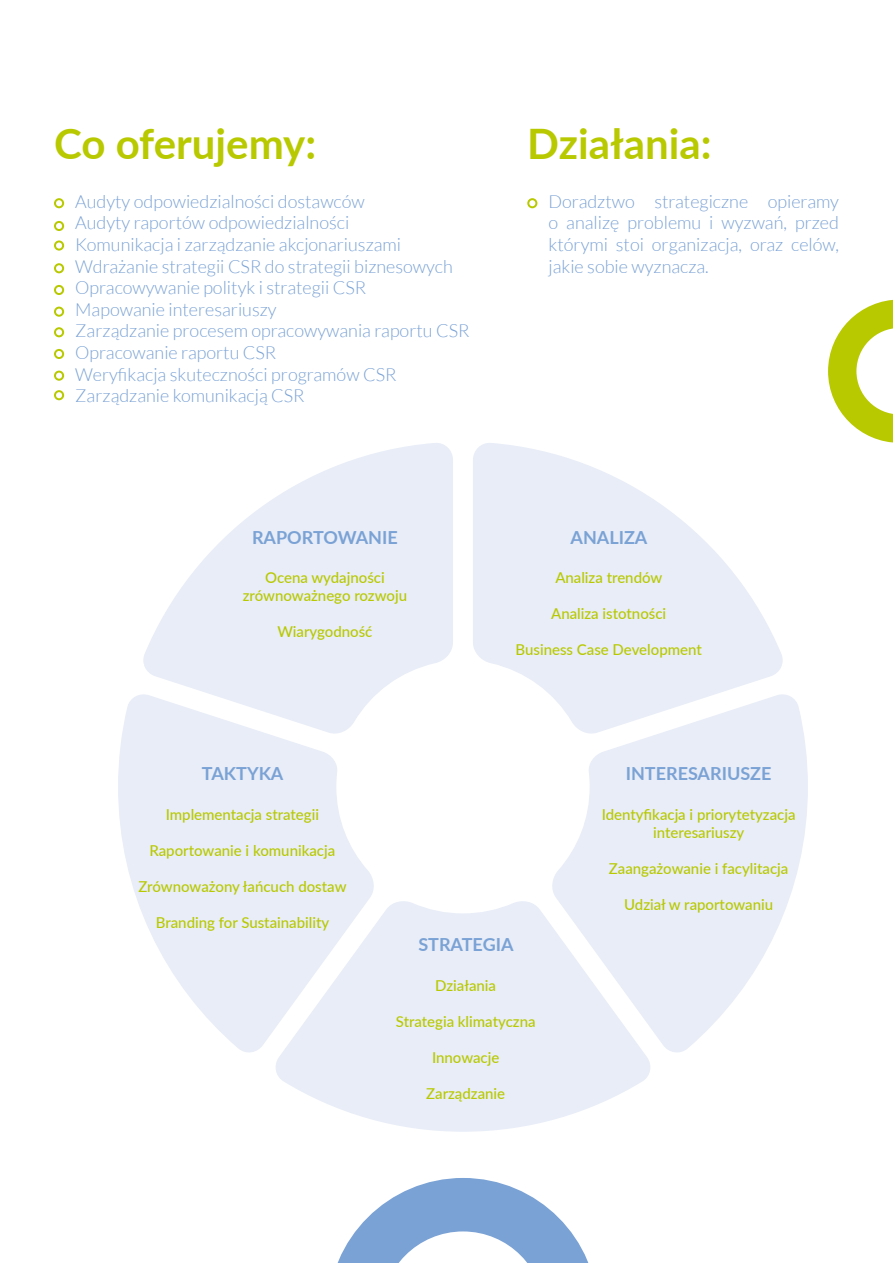
<style>
.page{position:relative;width:893px;height:1263px;background:#fff}
.page>*{position:absolute;margin:0;border:0;box-sizing:border-box;transform-origin:0 0}
.t1{font:700 42px "Lato";color:#b8c900}
.t2{font:300 18px/21.6px "Lato";color:#7aa2d5}
.t3{font:700 18px "Lato";color:#7aa2d5}
.t4{font:500 15px/18px "Lato";color:#b8c900;text-align:center}
</style>
<div class="page">
<svg style="left:337px;top:1178px;width:252px;height:85px"></svg>
<svg style="left:54px;top:198px;width:10px;height:10px"></svg>
<svg style="left:527px;top:198px;width:10px;height:10px"></svg>
<svg style="left:54px;top:221px;width:10px;height:10px"></svg>
<svg style="left:54px;top:240px;width:10px;height:11px"></svg>
<svg style="left:54px;top:263px;width:10px;height:10px"></svg>
<svg style="left:54px;top:285px;width:10px;height:10px"></svg>
<svg style="left:54px;top:307px;width:10px;height:10px"></svg>
<svg style="left:54px;top:327px;width:10px;height:10px"></svg>
<svg style="left:54px;top:349px;width:10px;height:10px"></svg>
<svg style="left:54px;top:371px;width:10px;height:10px"></svg>
<svg style="left:54px;top:390px;width:10px;height:10px"></svg>
<svg style="left:828px;top:299px;width:65px;height:144px"></svg>
<svg style="left:473px;top:443px;width:310px;height:251px;fill:#e8edf7"></svg>
<svg style="left:143px;top:443px;width:310px;height:251px;fill:#e8edf7"></svg>
<svg style="left:550px;top:692px;width:258px;height:361px;fill:#e8edf7"></svg>
<svg style="left:118px;top:692px;width:258px;height:361px;fill:#e8edf7"></svg>
<svg style="left:273px;top:899px;width:380px;height:233px;fill:#e8edf7"></svg>
<h1 class="t1" style="left:54px;top:113px;width:264px">Co oferujemy:</h1>
<h1 class="t1" style="left:527px;top:113px;width:186px">Działania:</h1>
<p class="t2" style="left:75px;top:191px;width:396px">Audyty odpowiedzialności dostawców<br>Audyty raportów odpowiedzialności<br>Komunikacja i zarządzanie akcjonariuszami Wdrażanie strategii CSR do strategii biznesowych Opracowywanie polityk i strategii CSR<br>Mapowanie interesariuszy<br>Zarządzanie procesem opracowywania raportu CSR Opracowanie raportu CSR<br>Weryfikacja skuteczności programów CSR Zarządzanie komunikacją CSR</p>
<p class="t2" style="left:548px;top:191px;width:292px;text-align:justify">Doradztwo strategiczne opieramy o analizę problemu i wyzwań, przed którymi stoi organizacja, oraz celów, jakie sobie wyznacza.</p>
<p class="t3" style="left:252px;top:524px;width:147px">RAPORTOWANIE</p>
<p class="t4" style="left:243px;top:568px;width:166px">Ocena wydajności zrównoważnego rozwoju</p>
<p class="t4" style="left:277px;top:622px;width:97px">Wiarygodność</p>
<p class="t3" style="left:202px;top:760px;width:83px">TAKTYKA</p>
<p class="t4" style="left:166px;top:805px;width:155px">Implementacja strategii</p>
<p class="t4" style="left:149px;top:841px;width:187px">Raportowanie i komunikacja</p>
<p class="t4" style="left:138px;top:877px;width:210px">Zrównoważony łańcuch dostaw</p>
<p class="t4" style="left:156px;top:913px;width:175px">Branding for Sustainability</p>
<p class="t3" style="left:570px;top:524px;width:78px">ANALIZA</p>
<p class="t4" style="left:555px;top:568px;width:109px">Analiza trendów</p>
<p class="t4" style="left:551px;top:604px;width:117px">Analiza istotności</p>
<p class="t4" style="left:516px;top:640px;width:188px">Business Case Development</p>
<p class="t3" style="left:626px;top:760px;width:147px">INTERESARIUSZE</p>
<p class="t4" style="left:602px;top:805px;width:195px">Identyfikacja i priorytetyzacja interesariuszy</p>
<p class="t4" style="left:609px;top:859px;width:181px">Zaangażowanie i facylitacja</p>
<p class="t4" style="left:624px;top:895px;width:150px">Udział w raportowaniu</p>
<p class="t3" style="left:418px;top:931px;width:97px">STRATEGIA</p>
<p class="t4" style="left:435px;top:975px;width:62px">Działania</p>
<p class="t4" style="left:396px;top:1011px;width:141px">Strategia klimatyczna</p>
<p class="t4" style="left:432px;top:1047px;width:69px">Innowacje</p>
<p class="t4" style="left:426px;top:1083px;width:80px">Zarządzanie</p>
</div>
